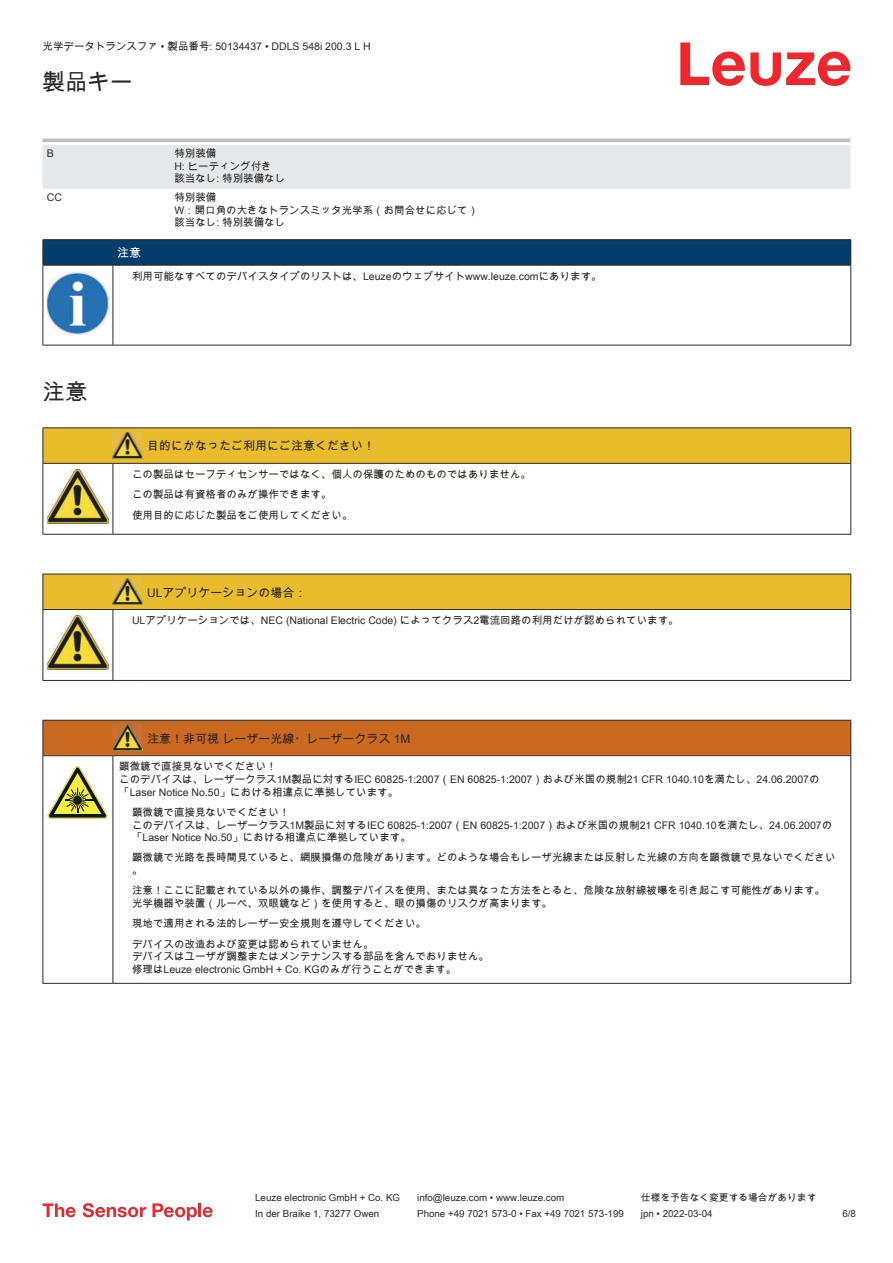
<style>
.page{position:relative;width:893px;height:1263px;background:#fff}
.page>*{position:absolute;margin:0;border:0;box-sizing:border-box;transform-origin:0 0}
.t1{font:22.5px "Arial Unicode MS";color:#2b292a}
.t2{font:12px "Arial Unicode MS";color:#2b292a}
.t3{font:12px "Arial Unicode MS";color:#fff}
.t4{font:10.5px/12.6px "Arial Unicode MS";color:#2b292a}
.t5{font:9.75px "Arial Unicode MS";color:#2b292a}
</style>
<div class="page">
<svg style="left:680px;top:43px;width:170px;height:43px"></svg>
<svg style="left:43px;top:138px;width:807px;height:1px"></svg>
<div style="left:43px;top:145px;width:807px;height:44px;background:#e6e7e9"></div>
<hr style="left:43px;top:139px;width:127px;height:3px;background:#bdbfc1">
<hr style="left:170px;top:139px;width:680px;height:3px;background:#bdbfc1">
<svg style="left:43px;top:1203px;width:33px;height:14px"></svg>
<svg style="left:83px;top:1203px;width:63px;height:14px"></svg>
<svg style="left:153px;top:1203px;width:44px;height:17px"></svg>
<hr style="left:198px;top:1203px;width:3px;height:14px;background:#ed272d">
<svg style="left:203px;top:1207px;width:10px;height:10px"></svg>
<svg style="left:44px;top:266px;width:806px;height:79px"></svg>
<hr style="left:43px;top:239px;width:70px;height:1px;background:#2b292a">
<hr style="left:43px;top:265px;width:70px;height:1px;background:#2b292a">
<hr style="left:113px;top:239px;width:738px;height:1px;background:#2b292a">
<svg style="left:43px;top:240px;width:808px;height:25px;background:#063c67"></svg>
<hr style="left:113px;top:265px;width:738px;height:1px;background:#2b292a">
<hr style="left:43px;top:266px;width:1px;height:75px;background:#2b292a">
<hr style="left:113px;top:266px;width:1px;height:75px;background:#2b292a">
<hr style="left:850px;top:266px;width:1px;height:75px;background:#2b292a">
<hr style="left:43px;top:345px;width:70px;height:1px;background:#2b292a">
<hr style="left:113px;top:345px;width:738px;height:1px;background:#2b292a">
<img style="left:47px;top:272px;width:61px;height:62px">
<div style="left:115px;top:266px;width:734px;height:20px;background:#fff"></div>
<hr style="left:43px;top:427px;width:70px;height:1px;background:#2b292a">
<hr style="left:113px;top:427px;width:30px;height:1px;background:#2b292a">
<hr style="left:143px;top:427px;width:708px;height:1px;background:#2b292a">
<hr style="left:43px;top:534px;width:70px;height:1px;background:#2b292a">
<hr style="left:113px;top:534px;width:30px;height:1px;background:#2b292a">
<hr style="left:143px;top:534px;width:708px;height:1px;background:#2b292a">
<svg style="left:43px;top:428px;width:808px;height:106px"></svg>
<div style="left:44px;top:575px;width:806px;height:34px;background:#e8bc2a"></div>
<svg style="left:44px;top:610px;width:806px;height:70px"></svg>
<hr style="left:43px;top:574px;width:70px;height:1px;background:#2b292a">
<hr style="left:43px;top:574px;width:1px;height:35px;background:#2b292a">
<hr style="left:43px;top:609px;width:70px;height:1px;background:#2b292a">
<hr style="left:113px;top:574px;width:30px;height:1px;background:#2b292a">
<hr style="left:113px;top:609px;width:30px;height:1px;background:#2b292a">
<hr style="left:143px;top:574px;width:708px;height:1px;background:#2b292a">
<hr style="left:850px;top:574px;width:1px;height:35px;background:#2b292a">
<hr style="left:143px;top:609px;width:708px;height:1px;background:#2b292a">
<hr style="left:43px;top:610px;width:1px;height:66px;background:#2b292a">
<hr style="left:113px;top:610px;width:1px;height:66px;background:#2b292a">
<hr style="left:850px;top:610px;width:1px;height:66px;background:#2b292a">
<hr style="left:43px;top:680px;width:70px;height:1px;background:#2b292a">
<hr style="left:113px;top:680px;width:30px;height:1px;background:#2b292a">
<hr style="left:143px;top:680px;width:708px;height:1px;background:#2b292a">
<img style="left:113px;top:578px;width:30px;height:26px">
<img style="left:47px;top:616px;width:61px;height:54px">
<div style="left:115px;top:610px;width:734px;height:21px;background:#fff"></div>
<div style="left:44px;top:721px;width:806px;height:34px;background:#ca691f"></div>
<svg style="left:44px;top:756px;width:806px;height:227px"></svg>
<hr style="left:43px;top:720px;width:70px;height:1px;background:#2b292a">
<hr style="left:43px;top:721px;width:1px;height:34px;background:#2b292a">
<hr style="left:43px;top:755px;width:70px;height:1px;background:#2b292a">
<hr style="left:113px;top:720px;width:30px;height:1px;background:#2b292a">
<hr style="left:113px;top:755px;width:30px;height:1px;background:#2b292a">
<hr style="left:143px;top:720px;width:708px;height:1px;background:#2b292a">
<hr style="left:850px;top:721px;width:1px;height:34px;background:#2b292a">
<hr style="left:143px;top:755px;width:708px;height:1px;background:#2b292a">
<hr style="left:43px;top:756px;width:1px;height:223px;background:#2b292a">
<hr style="left:113px;top:756px;width:1px;height:223px;background:#2b292a">
<hr style="left:850px;top:756px;width:1px;height:223px;background:#2b292a">
<hr style="left:43px;top:983px;width:70px;height:1px;background:#2b292a">
<hr style="left:113px;top:983px;width:30px;height:1px;background:#2b292a">
<hr style="left:143px;top:983px;width:708px;height:1px;background:#2b292a">
<img style="left:113px;top:724px;width:30px;height:27px">
<svg style="left:47px;top:766px;width:60px;height:53px"></svg>
<svg style="left:115px;top:757px;width:734px;height:222px"></svg>
<p class="t4" style="left:43px;top:40px;width:330px">光学データトランスファ • 製品番号: 50134437 • DDLS 548i 200.3 L H</p>
<h1 class="t1" style="left:43px;top:66px;width:91px">製品キー</h1>
<p class="t4" style="left:47px;top:147px;width:9px">B</p>
<p class="t4" style="left:174px;top:147px;width:112px">特別装備<br>H: ヒーティング付き<br>該当なし: 特別装備なし</p>
<p class="t4" style="left:47px;top:191px;width:17px">CC</p>
<p class="t4" style="left:174px;top:191px;width:305px">特別装備<br>W：開口角の大きなトランスミッタ光学系（お問合せに応じて）該当なし: 特別装備なし</p>
<p class="t3" style="left:117px;top:244px;width:25px">注意</p>
<p class="t4" style="left:132px;top:270px;width:471px">利用可能なすべてのデバイスタイプのリストは、Leuzeのウェブサイトwww.leuze.comにあります。</p>
<h1 class="t1" style="left:43px;top:376px;width:46px">注意</h1>
<p class="t2" style="left:147px;top:437px;width:229px">目的にかなったご利用にご注意ください！</p>
<p class="t4" style="left:132px;top:464px;width:400px;line-height:20.2px">この製品はセーフティセンサーではなく、個人の保護のためのものではありません。この製品は有資格者のみが操作できます。<br>使用目的に応じた製品をご使用してください。</p>
<p class="t2" style="left:147px;top:584px;width:161px">ULアプリケーションの場合：</p>
<p class="t4" style="left:132px;top:614px;width:548px">ULアプリケーションでは、NEC (National Electric Code) によってクラス2電流回路の利用だけが認められています。</p>
<p class="t2" style="left:147px;top:730px;width:265px">注意！非可視 レーザー光線・レーザークラス 1M</p>
<p class="t4" style="left:119px;top:760px;width:702px">顕微鏡で直接見ないでください！<br>このデバイスは、レーザークラス1M製品に対するIEC 60825-1:2007（EN 60825-1:2007）および米国の規制21 CFR 1040.10を満たし、24.06.2007の「Laser Notice No.50」における相違点に準拠しています。</p>
<p class="t4" style="left:132px;top:806px;width:702px">顕微鏡で直接見ないでください！<br>このデバイスは、レーザークラス1M製品に対するIEC 60825-1:2007（EN 60825-1:2007）および米国の規制21 CFR 1040.10を満たし、24.06.2007の「Laser Notice No.50」における相違点に準拠しています。</p>
<p class="t4" style="left:132px;top:851px;width:705px">顕微鏡で光路を長時間見ていると、網膜損傷の危険があります。どのような場合もレーザ光線または反射した光線の方向を顕微鏡で見ないでください。</p>
<p class="t4" style="left:132px;top:884px;width:694px">注意！ここに記載されている以外の操作、調整デバイスを使用、または異なった方法をとると、危険な放射線被曝を引き起こす可能性があります。光学機器や装置（ルーペ、双眼鏡など）を使用すると、眼の損傷のリスクが高まります。</p>
<p class="t4" style="left:132px;top:913px;width:295px;line-height:20.2px">現地で適用される法的レーザー安全規則を遵守してください。デバイスの改造および変更は認められていません。</p>
<p class="t4" style="left:132px;top:950px;width:358px">デバイスはユーザが調整またはメンテナンスする部品を含んでおりません。修理はLeuze electronic GmbH + Co. KGのみが行うことができます。</p>
<p class="t5" style="left:255px;top:1191px;width:146px">Leuze electronic GmbH + Co. KG</p>
<p class="t5" style="left:417px;top:1191px;width:149px">info@leuze.com • www.leuze.com</p>
<p class="t5" style="left:641px;top:1191px;width:177px">仕様を予告なく変更する場合があります</p>
<p class="t5" style="left:255px;top:1206px;width:126px">In der Braike 1, 73277 Owen</p>
<p class="t5" style="left:417px;top:1206px;width:208px">Phone +49 7021 573-0 • Fax +49 7021 573-199</p>
<p class="t5" style="left:641px;top:1206px;width:73px">jpn • 2022-03-04</p>
<p class="t5" style="left:842px;top:1206px;width:15px">6 /8</p>
</div>
